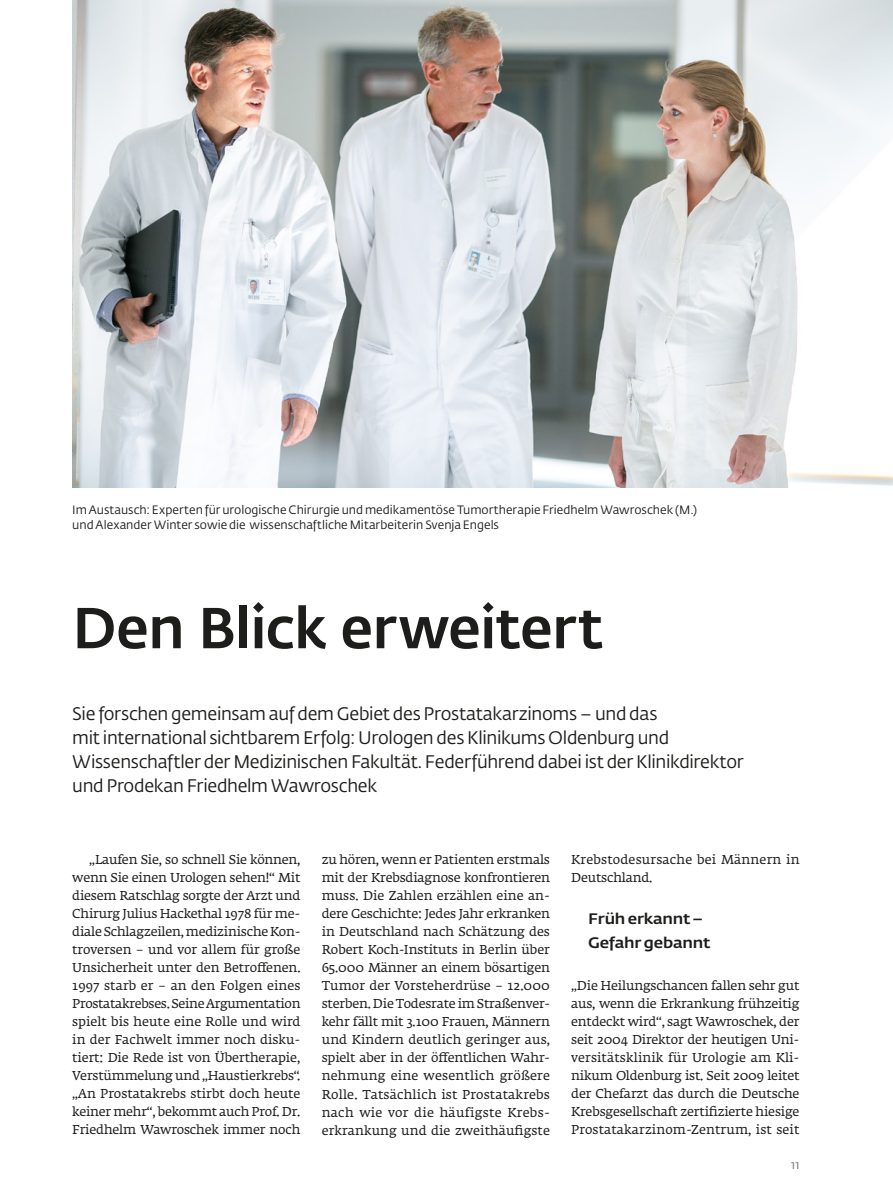
<style>
.page{position:relative;width:893px;height:1191px;background:#fff}
.page>*{position:absolute;margin:0;border:0;box-sizing:border-box;transform-origin:0 0}
.t1{font:500 57px "Fedra Sans Std";letter-spacing:-.01em;color:#1d1d1b}
.t2{font:18px/24px "Fedra Sans Std";letter-spacing:-.02em;color:#1d1d1b}
.t3{font:500 15px/24px "Fedra Sans Std";letter-spacing:-.01em;color:#1d1d1b;scale:1.1 1}
.t4{font:12.75px/18px "Fedra Serif A Std";letter-spacing:.005em;color:#1d1d1b;text-align:justify}
.t5{font:12px/15px "Fedra Sans Std";color:#1d1d1b}
.t6{font:12px "Fedra Sans Std";color:#70706f}
</style>
<div class="page">
<img style="left:72px;top:0;width:821px;height:488px">
<p class="t5" style="left:72px;top:502px;width:626px">Im Austausch: Experten für urologische Chirurgie und medikamentöse Tumortherapie Friedhelm Wawroschek (M.) und Alexander Winter sowie die wissenschaftliche Mitarbeiterin Svenja Engels</p>
<h1 class="t1" style="left:72px;top:593px;width:533px">Den Blick erweitert</h1>
<p class="t2" style="left:72px;top:702px;width:673px">Sie forschen gemeinsam auf dem Gebiet des Prostatakarzinoms – und das<br>mit international sichtbarem Erfolg: Urologen des Klinikums Oldenburg und Wissenschaftler der Medizinischen Fakultät. Federführend dabei ist der Klinikdirektor und Prodekan Friedhelm Wawroschek</p>
<p class="t4" style="left:72px;top:852px;width:230px;text-indent:17px">„Laufen Sie, so schnell Sie können, wenn Sie einen Urologen sehen!“ Mit diesem Ratschlag sorgte der Arzt und Chirurg Julius Hackethal 1978 für me&shy;diale Schlagzeilen, medizinische Kon&shy;troversen – und vor allem für große Unsicherheit unter den Betroffenen.<br>1997 starb er – an den Folgen eines Prostatakrebses. Seine Argumentation spielt bis heute eine Rolle und wird in der Fachwelt immer noch disku&shy;tiert: Die Rede ist von Übertherapie, Verstümmelung und „Haustierkrebs“. „An Prostatakrebs stirbt doch heute keiner mehr“, bekommt auch Prof. Dr.<br>Friedhelm Wawroschek immer noch</p>
<p class="t4" style="left:322px;top:852px;width:230px">zu hören, wenn er Patienten erstmals mit der Krebsdiagnose konfrontieren muss. Die Zahlen erzählen eine an&shy;dere Geschichte: Jedes Jahr erkranken in Deutschland nach Schätzung des Robert Koch-Instituts in Berlin über 65.000 Männer an einem bösartigen Tumor der Vorsteherdrüse – 12.000 sterben. Die Todesrate im Straßenver&shy;kehr fällt mit 3.100 Frauen, Männern und Kindern deutlich geringer aus, spielt aber in der öffentlichen Wahr&shy;nehmung eine wesentlich größere Rolle. Tatsächlich ist Prostatakrebs nach wie vor die häufigste Krebs&shy;erkrankung und die zweithäufigste</p>
<p class="t4" style="left:571px;top:852px;width:230px">Krebstodesursache bei Männern in<br>Deutschland.</p>
<p class="t3" style="left:588px;top:907px;width:113px">Früh erkannt −<br>Gefahr gebannt</p>
<p class="t4" style="left:571px;top:978px;width:230px">„Die Heilungschancen fallen sehr gut aus, wenn die Erkrankung frühzeitig entdeckt wird“, sagt Wawroschek, der seit 2004 Direktor der heutigen Uni&shy;versitätsklinik für Urologie am Kli&shy;nikum Oldenburg ist. Seit 2009 leitet der Chefarzt das durch die Deutsche Krebsgesellschaft zertifizierte hiesige Prostatakarzinom-Zentrum, ist seit</p>
<p class="t6" style="left:791px;top:1157px;width:10px">11</p>
</div>
